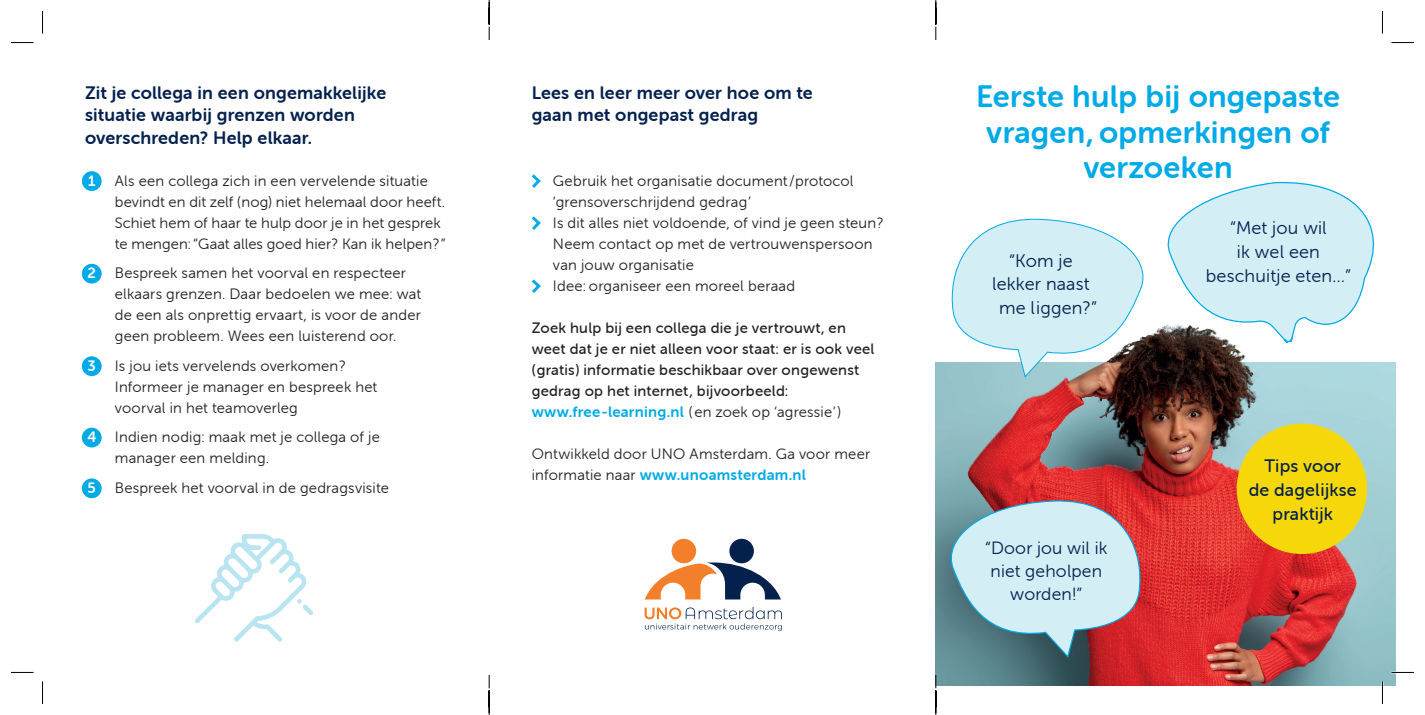
<style>
.page{position:relative;width:1425px;height:715px;background:#fff}
.page>*{position:absolute;margin:0;border:0;box-sizing:border-box;transform-origin:0 0}
.t1{font:30.9px/35.5px "Museo Sans Rounded 700";letter-spacing:.01em;color:#00aae6;text-align:center}
.t2{font:18.15px/23.7px "Museo Sans Rounded 300";letter-spacing:.01em;color:#04204d;text-align:center}
.t3{font:18px/22.5px "Museo Sans Rounded 700";letter-spacing:.01em;color:#04204d}
.t4{font:18px/24px "Museo Sans Rounded 500";letter-spacing:.01em;color:#04204d;text-align:center}
.t5{font:17.7px/23px "Museo Sans Rounded 300";letter-spacing:.01em;color:#04204d;text-align:center}
.t6{font:15px/21px "Museo Sans Rounded 300";letter-spacing:.015em;color:#231f20}
.t7{font:15px/21px "Museo Sans Rounded 500";letter-spacing:.015em;color:#231f20}
.t8{font:15px "Museo Sans Rounded 700";letter-spacing:.02em;color:#00aae6}
.t9{font:15px "Museo Sans Rounded 700";color:#fff}
.s1{font-family:"Museo Sans Rounded 700";color:#fff}
.s2{font-family:"Museo Sans Rounded 300";color:#231f20}
</style>
<div class="page">
<div style="left:82px;top:171px;width:20px;height:20px;background:#00aae6;border-radius:50%"></div>
<div style="left:82px;top:264px;width:20px;height:19px;background:#00aae6;border-radius:50%"></div>
<div style="left:82px;top:356px;width:20px;height:20px;background:#00aae6;border-radius:50%"></div>
<div style="left:82px;top:427px;width:20px;height:20px;background:#00aae6;border-radius:50%"></div>
<div style="left:82px;top:478px;width:20px;height:20px;background:#00aae6;border-radius:50%"></div>
<svg style="left:531px;top:174px;width:10px;height:14px"></svg>
<svg style="left:531px;top:216px;width:10px;height:14px"></svg>
<svg style="left:531px;top:279px;width:10px;height:14px"></svg>
<div style="left:671px;top:538px;width:25px;height:25px;background:#f47f2a;border-radius:50%"></div>
<div style="left:729px;top:538px;width:25px;height:25px;background:#04204d;border-radius:50%"></div>
<svg style="left:645px;top:562px;width:136px;height:37px"></svg>
<svg style="left:644px;top:606px;width:138px;height:24px"></svg>
<img style="left:935px;top:362px;width:460px;height:323px">
<svg style="left:1167px;top:181px;width:208px;height:130px"></svg>
<svg style="left:946px;top:218px;width:198px;height:160px"></svg>
<img style="left:947px;top:311px;width:436px;height:224px">
<svg style="left:941px;top:498px;width:205px;height:160px;background:#b2b6be"></svg>
<div style="left:1236px;top:423px;width:131px;height:131px;background:#f6d80a;border-radius:50%"></div>
<svg style="left:195px;top:534px;width:118px;height:107px"></svg>
<hr style="left:1391px;top:671px;width:22px;height:2px;background:#fff">
<hr style="left:1381px;top:681px;width:2px;height:22px;background:#fff">
<svg style="left:11px;top:42px;width:23px;height:1px"></svg>
<svg style="left:1391px;top:42px;width:22px;height:1px"></svg>
<svg style="left:11px;top:672px;width:23px;height:1px"></svg>
<svg style="left:1391px;top:672px;width:22px;height:1px"></svg>
<svg style="left:42px;top:11px;width:1px;height:23px"></svg>
<svg style="left:42px;top:681px;width:1px;height:22px"></svg>
<svg style="left:1382px;top:11px;width:1px;height:23px"></svg>
<svg style="left:1382px;top:681px;width:1px;height:22px"></svg>
<svg style="left:488px;top:0;width:2px;height:40px"></svg>
<svg style="left:488px;top:675px;width:2px;height:39px"></svg>
<svg style="left:935px;top:0;width:1px;height:40px"></svg>
<svg style="left:935px;top:674px;width:1px;height:40px"></svg>
<p class="t3" style="left:85px;top:81px;width:303px">Zit je collega in een ongemakkelijke situatie waarbij grenzen worden overschreden? Help elkaar.</p>
<p class="t9" style="left:88px;top:172px;width:9px">1</p>
<p class="t6" style="left:115px;top:170px;width:332px">Als een collega zich in een vervelende situatie bevindt en dit zelf (nog) niet helemaal door heeft.<br>Schiet hem of haar te hulp door je in het gesprek te mengen: “Gaat alles goed hier? Kan ik helpen?”</p>
<p class="t9" style="left:87px;top:265px;width:10px">2</p>
<p class="t6" style="left:115px;top:263px;width:308px">Bespreek samen het voorval en respecteer elkaars grenzen. Daar bedoelen we mee: wat de een als onprettig ervaart, is voor de ander geen probleem. Wees een luisterend oor.</p>
<p class="t9" style="left:87px;top:357px;width:10px">3</p>
<p class="t6" style="left:115px;top:355px;width:264px">Is jou iets vervelends overkomen?<br>Informeer je manager en bespreek het voorval in het teamoverleg</p>
<p class="t6" style="left:115px;top:427px;width:267px;text-indent:-27px"><span class="s1">4</span> Indien nodig: maak met je collega of je manager een melding.</p>
<p class="t9" style="left:87px;top:479px;width:10px">5</p>
<p class="t6" style="left:115px;top:477px;width:275px">Bespreek het voorval in de gedragsvisite</p>
<p class="t3" style="left:531px;top:81px;width:282px">Lees en leer meer over hoe om te gaan met ongepast gedrag</p>
<p class="t6" style="left:553px;top:170px;width:332px">Gebruik het organisatie document/protocol ‘grensoverschrijdend gedrag’<br>Is dit alles niet voldoende, of vind je geen steun?<br>Neem contact op met de vertrouwenspersoon van jouw organisatie<br>Idee: organiseer een moreel beraad</p>
<p class="t7" style="left:532px;top:317px;width:344px">Zoek hulp bij een collega die je vertrouwt, en weet dat je er niet alleen voor staat: er is ook veel (gratis) informatie beschikbaar over ongewenst gedrag op het internet, bijvoorbeeld:</p>
<p class="t8" style="left:532px;top:403px;width:311px">www.free-learning.nl <span class="s2">(en zoek op ‘agressie’)</span></p>
<p class="t6" style="left:532px;top:443px;width:340px">Ontwikkeld door UNO Amsterdam. Ga voor meer</p>
<p class="t8" style="left:532px;top:466px;width:276px"><span class="s2">informatie naar</span> www.unoamsterdam.nl</p>
<h1 class="t1" style="left:976px;top:79px;width:365px">Eerste hulp bij ongepaste vragen, opmerkingen of verzoeken</h1>
<p class="t2" style="left:992px;top:248px;width:106px">“Kom je lekker naast me liggen?”</p>
<p class="t5" style="left:985px;top:536px;width:124px">“Door jou wil ik niet geholpen worden!”</p>
<p class="t2" style="left:1205px;top:216px;width:147px">“Met jou wil<br>ik wel een beschuitje eten…”</p>
<p class="t4" style="left:1248px;top:454px;width:109px">Tips voor<br>de dagelijkse praktijk</p>
</div>
